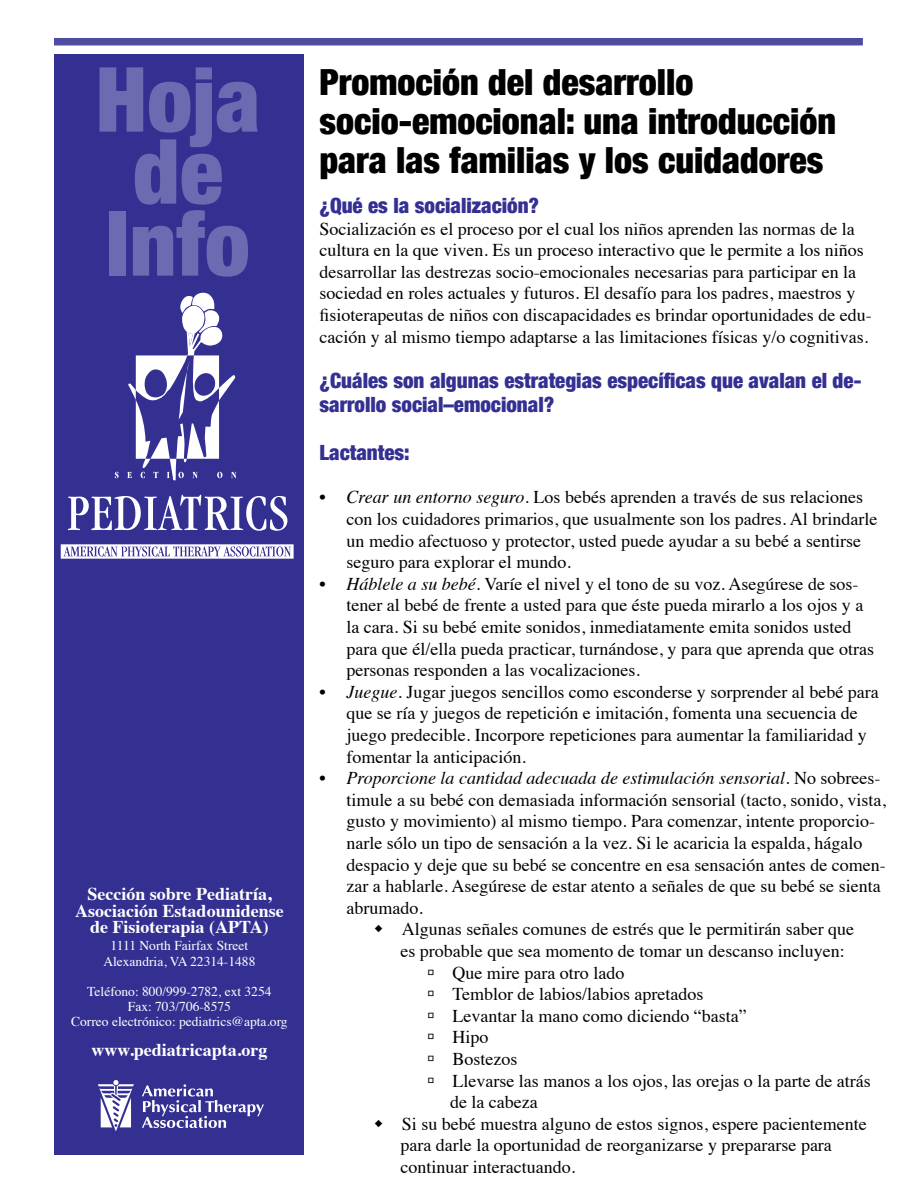
<style>
.page{position:relative;width:918px;height:1188px;background:#fff}
.page>*{position:absolute;margin:0;border:0;box-sizing:border-box;transform-origin:0 0}
.t1{font:900 condensed 90px/72px "Helvetica Neue";color:#6c6ab1}
.t2{font:900 condensed 36px/39px "Helvetica Neue";color:#000}
.t3{font:900 condensed 21px/24px "Helvetica Neue";color:#333092}
.t4{font:18px/21.6px "Times";color:#000}
.t5{font:700 18px/16.5px "Times";color:#fff;text-align:center}
.t6{font:italic 18px "Times";color:#000}
.t7{font:13.5px/15px "Times";color:#fff;text-align:center}
.s1{font-style:italic}
.s2{font-style:normal}
</style>
<div class="page">
<div style="left:54px;top:54px;width:250px;height:1100px;background:#333092"></div>
<div style="left:54px;top:38px;width:809px;height:7px;background:#4e4ba0"></div>
<svg style="left:98px;top:1080px;width:36px;height:51px"></svg>
<svg style="left:142px;top:1084px;width:122px;height:44px"></svg>
<svg style="left:61px;top:544px;width:233px;height:15px"></svg>
<svg style="left:115px;top:472px;width:4px;height:6px"></svg>
<svg style="left:127px;top:293px;width:109px;height:188px"></svg>
<svg style="left:68px;top:495px;width:219px;height:36px"></svg>
<h1 class="t1" style="left:96px;top:62px;width:166px">Hoja de<br>Info</h1>
<p class="t5" style="left:75px;top:884px;width:210px">Sección sobre Pediatría,<br>Asociación Estadounidense de Fisioterapia (APTA)</p>
<p class="t7" style="left:103px;top:936px;width:154px;line-height:16.5px">1111 North Fairfax Street<br>Alexandria, VA 22314-1488</p>
<p class="t7" style="left:71px;top:983px;width:218px">Teléfono: 800/999-2782, ext 3254<br>Fax: 703/706-8575<br>Correo electrónico: pediatrics@apta.org</p>
<p class="t5" style="left:91px;top:1040px;width:178px">www.pediatricapta.org</p>
<h2 class="t2" style="left:320px;top:62px;width:518px">Promoción del desarrollo socio-emocional: una introducción para las familias y los cuidadores</h2>
<p class="t3" style="left:320px;top:193px;width:221px">¿Qué es la socialización?</p>
<p class="t4" style="left:320px;top:216px;width:554px">Socialización es el proceso por el cual los niños aprenden las normas de la cultura en la que viven. Es un proceso interactivo que le permite a los niños desarrollar las destrezas socio-emocionales necesarias para participar en la sociedad en roles actuales y futuros. El desafío para los padres, maestros y fisioterapeutas de niños con discapacidades es brindar oportunidades de edu&shy;cación y al mismo tiempo adaptarse a las limitaciones físicas y/o cognitivas.</p>
<p class="t3" style="left:320px;top:368px;width:543px">¿Cuáles son algunas estrategias específicas que avalan el de&shy;sarrollo social–emocional?</p>
<p class="t3" style="left:320px;top:440px;width:92px">Lactantes:</p>
<p class="t4" style="left:346px;top:485px;width:532px;text-indent:-27px"><span class="s1">• Crear un entorno seguro</span>. Los bebés aprenden a través de sus relaciones con los cuidadores primarios, que usualmente son los padres. Al brindarle un medio afectuoso y protector, usted puede ayudar a su bebé a sentirse seguro para explorar el mundo.</p>
<p class="t4" style="left:346px;top:571px;width:529px;text-indent:-27px"><span class="s1">• Háblele a su bebé</span>. Varíe el nivel y el tono de su voz. Asegúrese de sos&shy;tener al bebé de frente a usted para que éste pueda mirarlo a los ojos y a la cara. Si su bebé emite sonidos, inmediatamente emita sonidos usted para que él/ella pueda practicar, turnándose, y para que aprenda que otras personas responden a las vocalizaciones.</p>
<p class="t4" style="left:346px;top:679px;width:534px;text-indent:-27px"><span class="s1">• Juegue</span>. Jugar juegos sencillos como esconderse y sorprender al bebé para que se ría y juegos de repetición e imitación, fomenta una secuencia de juego predecible. Incorpore repeticiones para aumentar la familiaridad y fomentar la anticipación.</p>
<p class="t6" style="left:320px;top:763px;width:563px">• Proporcione la cantidad adecuada de estimulación sensorial<span class="s2">. No sobrees-</span></p>
<p class="t4" style="left:346px;top:787px;width:541px">timule a su bebé con demasiada información sensorial (tacto, sonido, vista,</p>
<p class="t4" style="left:346px;top:809px;width:530px">gusto y movimiento) al mismo tiempo. Para comenzar, intente proporcio-</p>
<p class="t4" style="left:346px;top:831px;width:517px">narle sólo un tipo de sensación a la vez. Si le acaricia la espalda, hágalo</p>
<p class="t4" style="left:346px;top:852px;width:541px">despacio y deje que su bebé se concentre en esa sensación antes de comen-</p>
<p class="t4" style="left:346px;top:874px;width:536px">zar a hablarle. Asegúrese de estar atento a señales de que su bebé se sienta</p>
<p class="t4" style="left:346px;top:895px;width:78px">abrumado.</p>
<p class="t4" style="left:402px;top:917px;width:454px">Algunas señales comunes de estrés que le permitirán saber que</p>
<p class="t4" style="left:400px;top:939px;width:446px">es probable que sea momento de tomar un descanso incluyen:</p>
<p class="t4" style="left:452px;top:960px;width:173px">Que mire para otro lado</p>
<p class="t4" style="left:452px;top:982px;width:253px">Temblor de labios/labios apretados</p>
<p class="t4" style="left:452px;top:1003px;width:296px">Levantar la mano como diciendo “basta”</p>
<p class="t4" style="left:452px;top:1025px;width:37px">Hipo</p>
<p class="t4" style="left:452px;top:1047px;width:66px">Bostezos</p>
<p class="t4" style="left:452px;top:1068px;width:420px">Llevarse las manos a los ojos, las orejas o la parte de atrás</p>
<p class="t4" style="left:450px;top:1090px;width:89px">de la cabeza</p>
<p class="t4" style="left:402px;top:1111px;width:466px">Si su bebé muestra alguno de estos signos, espere pacientemente</p>
<p class="t4" style="left:400px;top:1133px;width:433px">para darle la oportunidad de reorganizarse y prepararse para</p>
<p class="t4" style="left:400px;top:1155px;width:176px">continuar interactuando.</p>
</div>
